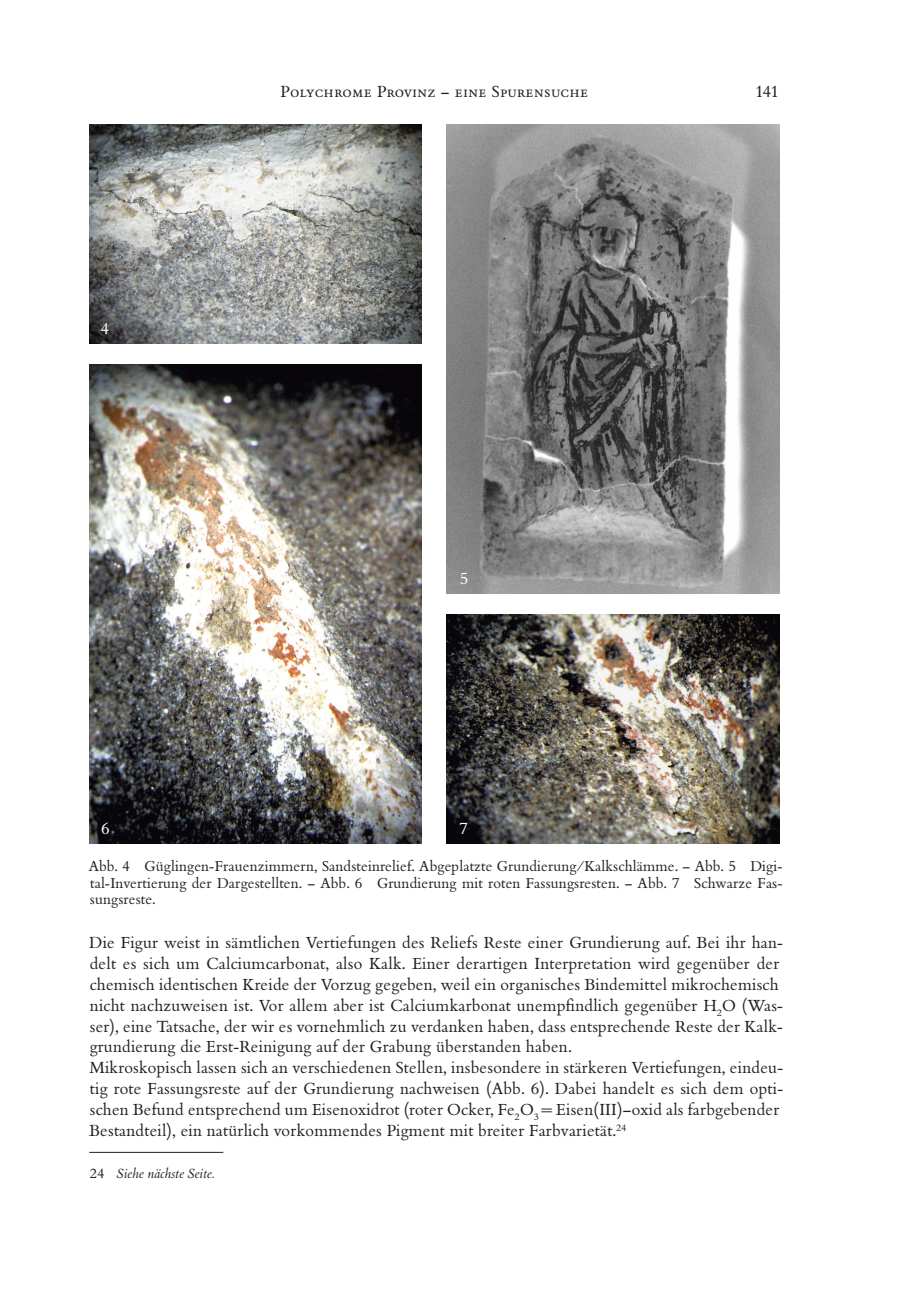
<style>
.page{position:relative;width:918px;height:1315px;background:#fff}
.page>*{position:absolute;margin:0;border:0;box-sizing:border-box;transform-origin:0 0}
.t1{font:15.75px/20.8px "Bembo BQ";letter-spacing:.02em;color:#231f20}
.t2{font:15.75px "Bembo Expert BQ";letter-spacing:.04em;color:#231f20}
.t3{font:15.75px "Bembo BQ";color:#fff}
.t4{font:14px/16.8px "Bembo BQ";letter-spacing:.015em;color:#231f20;text-align:justify}
.t5{font:italic 13.12px "Bembo BQ";letter-spacing:.02em;color:#231f20}
.s1{font-style:normal}
</style>
<div class="page">
<img style="left:89px;top:124px;width:333px;height:220px">
<img style="left:446px;top:124px;width:333px;height:470px">
<img style="left:89px;top:364px;width:333px;height:480px">
<img style="left:446px;top:614px;width:333px;height:230px">
<hr style="left:89px;top:1152px;width:134px;height:1px;background:#231f20">
<p class="t3" style="left:101px;top:320px;width:10px">4</p>
<p class="t2" style="left:280px;top:82px;width:309px">Polychrome Provinz – eine Spurensuche</p>
<p class="t1" style="left:755px;top:82px;width:25px">141</p>
<p class="t3" style="left:460px;top:570px;width:10px">5</p>
<p class="t3" style="left:101px;top:820px;width:10px">6</p>
<p class="t3" style="left:459px;top:820px;width:10px">7</p>
<p class="t4" style="left:89px;top:858px;width:695px">Abb. 4 Güglingen-Frauenzimmern, Sandsteinrelief. Abgeplatzte Grundierung/Kalkschlämme. – Abb. 5 Digi&shy;tal-Invertierung der Dargestellten. – Abb. 6 Grundierung mit roten Fassungsresten. – Abb. 7 Schwarze Fas&shy;sungsreste.</p>
<p class="t1" style="left:89px;top:933px;width:695px">Die Figur weist in sämtlichen Vertiefungen des Reliefs Reste einer Grundierung auf. Bei ihr han&shy;delt es sich um Calciumcarbonat, also Kalk. Einer derartigen Interpretation wird gegenüber der chemisch identischen Kreide der Vorzug gegeben, weil ein organisches Bindemittel mikrochemisch nicht nachzuweisen ist. Vor allem aber ist Calciumkarbonat unempfindlich gegenüber H<sub>2</sub>O (Was&shy;ser), eine Tatsache, der wir es vornehmlich zu verdanken haben, dass entsprechende Reste der Kalk&shy;grundierung die Erst-Reinigung auf der Grabung überstanden haben.<br>Mikroskopisch lassen sich an verschiedenen Stellen, insbesondere in stärkeren Vertiefungen, eindeu&shy;tig rote Fassungsreste auf der Grundierung nachweisen (Abb. 6). Dabei handelt es sich dem opti&shy;schen Befund entsprechend um Eisenoxidrot (roter Ocker, Fe<sub>2</sub>O<sub>3</sub> = Eisen(III)–oxid als farbgebender Bestandteil), ein natürlich vorkommendes Pigment mit breiter Farbvarietät.<sup>24</sup></p>
<p class="t5" style="left:90px;top:1165px;width:126px"><span class="s1">24</span> Siehe nächste Seite.</p>
</div>
